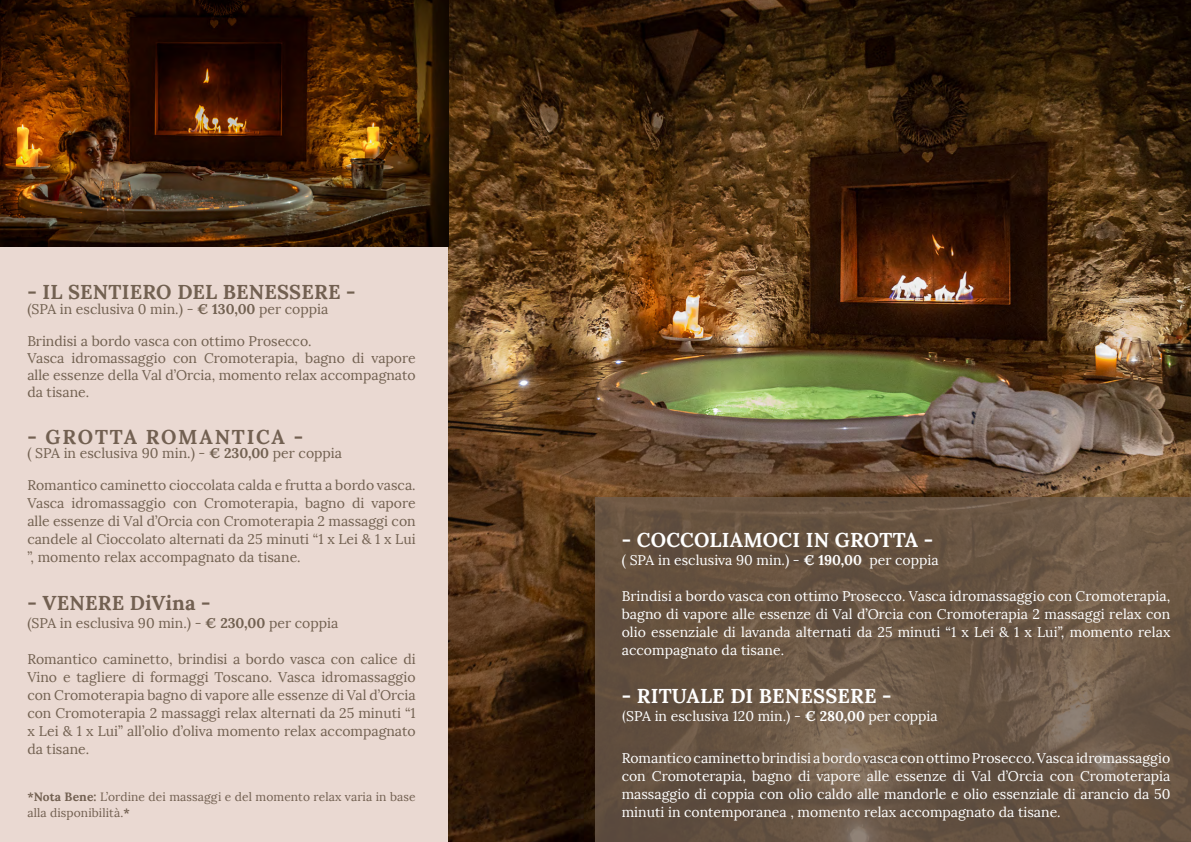
<style>
.page{position:relative;width:1191px;height:842px;background:#fff}
.page>*{position:absolute;margin:0;border:0;box-sizing:border-box;transform-origin:0 0}
.t1{font:700 20px "Lora";letter-spacing:.01em;color:#fff}
.t2{font:700 20px "Lora";letter-spacing:.01em;color:#726151}
.t3{font:700 20px "Lora";letter-spacing:.075em;color:#726051}
.t4{font:700 20px "Lora";letter-spacing:.01em;color:#726051}
.t5{font:14px/18px "Lora";color:#726151;text-align:justify}
.t6{font:14px/18px "Lora";color:#fff;text-align:justify}
.t7{font:12px/16px "Lora";letter-spacing:.01em;color:#726051}
.s1{color:#726051}
.s2{font-weight:700}
.s3{font-family:"Bodoni Svty Two ITCTT";font-size:15px}
</style>
<div class="page">
<div style="left:0;top:0;width:449px;height:842px;background:#e9d8d0"></div>
<img style="left:449px;top:0;width:742px;height:842px">
<svg style="left:595px;top:497px;width:596px;height:345px;background:#695644"></svg>
<img style="left:0;top:0;width:449px;height:246px">
<h1 class="t2" style="left:27px;top:279px;width:330px">- IL SENTIERO DEL <span class="s1">BENESSERE</span> -</h1>
<p class="t5" style="left:27px;top:300px;width:302px">(SPA in esclusiva 0 min.) - <span class="s2">€ 130,00</span> per coppia</p>
<p class="t5" style="left:27px;top:332px;width:390px;line-height:17px;text-align:left">Brindisi a bordo vasca con ottimo Prosecco.<br>Vasca idromassaggio con Cromoterapia, bagno di vapore alle essenze della Val d’Orcia, momento relax accompagnato da tisane.</p>
<h1 class="t3" style="left:27px;top:423px;width:277px">- GROTTA ROMANTICA -</h1>
<p class="t5" style="left:27px;top:444px;width:316px">( SPA in esclusiva 90 min.) - <span class="s2">€ 230,00</span> per coppia</p>
<p class="t5" style="left:27px;top:476px;width:390px">Romantico caminetto cioccolata calda e frutta a bordo vasca.<br>Vasca idromassaggio con Cromoterapia, bagno di vapore alle essenze di Val d’Orcia con Cromoterapia 2 massaggi con candele al Cioccolato alternati da 25 minuti “1 x Lei &amp; 1 x Lui ”, momento relax accompagnato da tisane.</p>
<h1 class="t4" style="left:27px;top:590px;width:185px">- VENERE DiVina -</h1>
<p class="t5" style="left:27px;top:614px;width:312px">(SPA in esclusiva 90 min.) - <span class="s2">€ 230,00</span> per coppia</p>
<p class="t5" style="left:27px;top:650px;width:390px">Romantico caminetto, brindisi a bordo vasca con calice di Vino e tagliere di formaggi Toscano. Vasca idromassaggio con Cromoterapia bagno di vapore alle essenze di Val d’Orcia con Cromoterapia 2 massaggi relax alternati da 25 minuti “1 x Lei &amp; 1 x Lui” all’olio d’oliva momento relax accompagnato da tisane.</p>
<p class="t7" style="left:27px;top:789px;width:390px"><span class="s2">*Nota Bene:</span> L’ordine dei massaggi e del momento relax varia in base alla disponibilità.<span class="s2">*</span></p>
<h1 class="t1" style="left:621px;top:527px;width:313px">- COCCOLIAMOCI IN GROTTA -</h1>
<p class="t6" style="left:621px;top:551px;width:318px">( SPA in esclusiva 90 min.) - <span class="s2">€ 190,00</span> per coppia</p>
<p class="t6" style="left:621px;top:587px;width:550px">Brindisi a bordo vasca con ottimo Prosecco. Vasca idromassaggio con Cromoterapia, bagno di vapore alle essenze di Val d’Orcia con Cromoterapia 2 massaggi relax con olio essenziale di lavanda alternati da 25 minuti “1 x Lei &amp; 1 x Lui”, momento relax accompagnato da tisane.</p>
<h1 class="t1" style="left:621px;top:683px;width:271px">- RITUALE DI BENESSERE -</h1>
<p class="t6" style="left:621px;top:707px;width:317px"><span class="s3">(</span>SPA in esclusiva 120 min.) - <span class="s2">€ 280,00</span> per coppia</p>
<p class="t6" style="left:622px;top:749px;width:550px">Romantico caminetto brindisi a bordo vasca con ottimo Prosecco. Vasca idromassaggio con Cromoterapia, bagno di vapore alle essenze di Val d’Orcia con Cromoterapia massaggio di coppia con olio caldo alle mandorle e olio essenziale di arancio da 50 minuti in contemporanea , momento relax accompagnato da tisane.</p>
</div>
